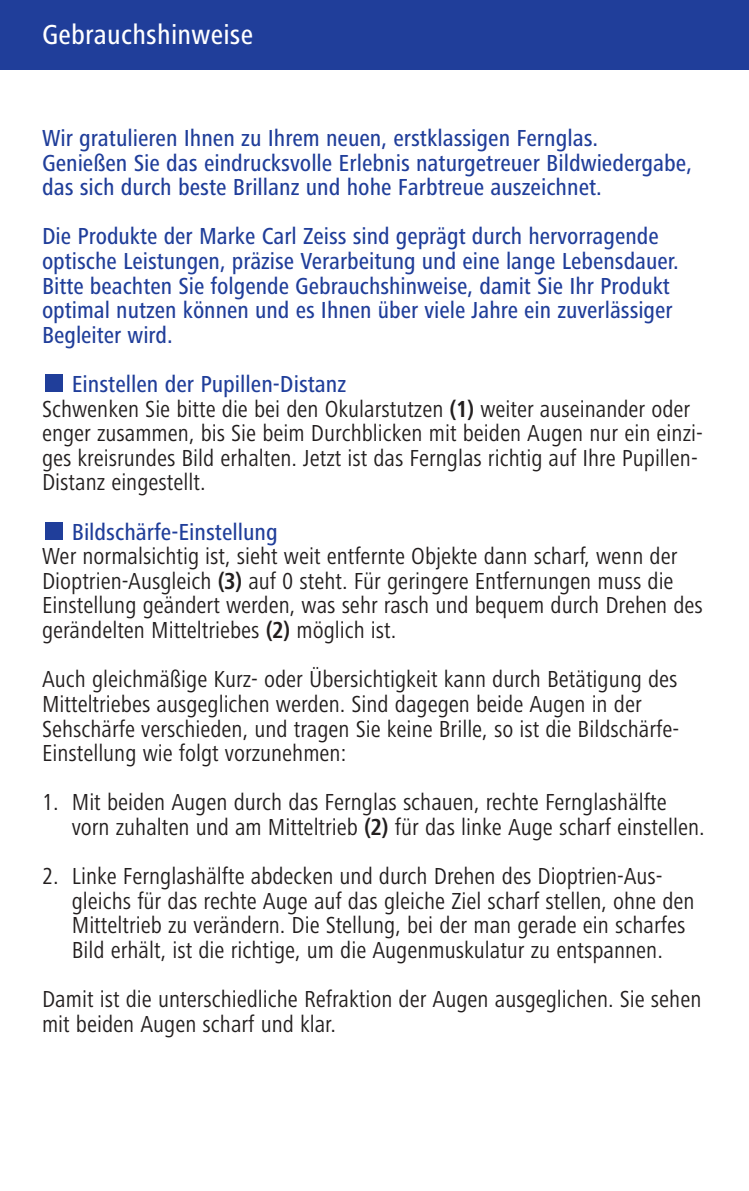
<style>
.page{position:relative;width:749px;height:1191px;background:#fff}
.page>*{position:absolute;margin:0;border:0;box-sizing:border-box;transform-origin:0 0}
.t1{font:500 condensed 28.5px "Frutiger Next LT";letter-spacing:.01em;color:#fff}
.t2{font:condensed 24px/24.6px "Frutiger Next LT";color:#231f1f}
.t3{font:500 condensed 24px/24.6px "Frutiger Next LT";color:#203e9a}
.s1{font-weight:500;color:#203e9a}
.s2{font-weight:700}
</style>
<div class="page">
<svg style="left:0;top:0;width:748px;height:540px"></svg>
<p class="t1" style="left:42px;top:24px;width:212px">Gebrauchshinweise</p>
<p class="t3" style="left:42px;top:127px;width:651px">Wir gratulieren Ihnen zu Ihrem neuen, erstklassigen Fernglas.<br>Genießen Sie das eindrucksvolle Erlebnis naturgetreuer Bildwiedergabe, das sich durch beste Brillanz und hohe Farbtreue auszeichnet.</p>
<p class="t3" style="left:42px;top:226px;width:638px">Die Produkte der Marke Carl Zeiss sind geprägt durch hervorragende optische Leistungen, präzise Verarbeitung und eine lange Lebensdauer.<br>Bitte beachten Sie folgende Gebrauchshinweise, damit Sie Ihr Produkt optimal nutzen können und es Ihnen über viele Jahre ein zuverlässiger Begleiter wird.</p>
<p class="t2" style="left:42px;top:373px;width:662px;text-indent:30px"><span class="s1">Einstellen der Pupillen-Distanz<br></span>Schwenken Sie bitte die bei den Okularstutzen <span class="s2">(1)</span> weiter auseinander oder enger zusammen, bis Sie beim Durchblicken mit beiden Augen nur ein einzi&shy;ges kreisrundes Bild erhalten. Jetzt ist das Fernglas richtig auf Ihre Pupillen-Distanz eingestellt.</p>
<p class="t3" style="left:72px;top:521px;width:207px">Bildschärfe-Einstellung</p>
<p class="t2" style="left:42px;top:546px;width:662px">Wer normalsichtig ist, sieht weit entfernte Objekte dann scharf, wenn der Dioptrien-Ausgleich <span class="s2">(3)</span> auf 0 steht. Für geringere Entfernungen muss die Einstellung geändert werden, was sehr rasch und bequem durch Drehen des gerändelten Mitteltriebes <span class="s2">(2)</span> möglich ist.</p>
<p class="t2" style="left:42px;top:669px;width:638px">Auch gleichmäßige Kurz- oder Übersichtigkeit kann durch Betätigung des Mitteltriebes ausgeglichen werden. Sind dagegen beide Augen in der Sehschärfe verschieden, und tragen Sie keine Brille, so ist die Bildschärfe-Einstellung wie folgt vorzunehmen:</p>
<p class="t2" style="left:72px;top:792px;width:634px;text-indent:-30px">1. Mit beiden Augen durch das Fernglas schauen, rechte Fernglashälfte vorn zuhalten und am Mitteltrieb <span class="s2">(2)</span> für das linke Auge scharf einstellen.</p>
<p class="t2" style="left:72px;top:865px;width:624px;text-indent:-30px">2. Linke Fernglashälfte abdecken und durch Drehen des Dioptrien-Aus&shy;gleichs für das rechte Auge auf das gleiche Ziel scharf stellen, ohne den Mitteltrieb zu verändern. Die Stellung, bei der man gerade ein scharfes Bild erhält, ist die richtige, um die Augenmuskulatur zu entspannen.</p>
<p class="t2" style="left:42px;top:988px;width:660px">Damit ist die unterschiedliche Refraktion der Augen ausgeglichen. Sie sehen mit beiden Augen scharf und klar.</p>
</div>
